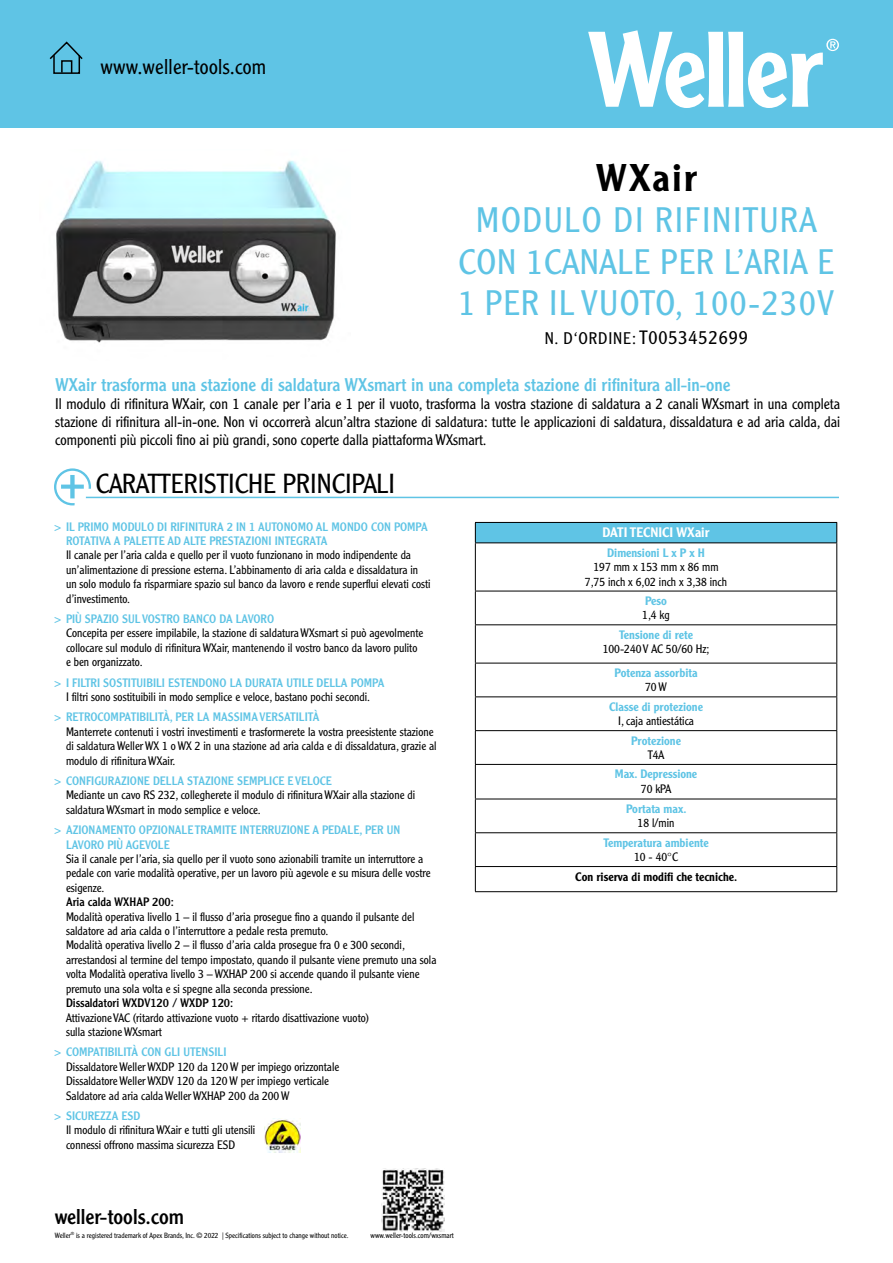
<style>
.page{position:relative;width:893px;height:1263px;background:#fff}
.page>*{position:absolute;margin:0;border:0;box-sizing:border-box;transform-origin:0 0}
.t1{font:500 37.8px "Clearface Gothic LT Std";letter-spacing:.05em;color:#000}
.t2{font:300 34.65px/41.5px "Clearface Gothic LT Std";letter-spacing:.05em;color:#5fc4e5;text-align:center}
.t3{font:300 27px "Clearface Gothic LT Std";color:#000}
.t4{font:300 21px "Clearface Gothic LT Std";letter-spacing:.01em;color:#000}
.t5{font:21px "Clearface Gothic LT Std";color:#000}
.t6{font:18px "Clearface Gothic LT Std";color:#5fc4e5}
.t7{font:300 16.5px "Clearface Gothic LT Std";letter-spacing:.05em;color:#000}
.t8{font:300 15px/18px "Clearface Gothic LT Std";color:#000;text-align:justify}
.t9{font:500 13.5px "Clearface Gothic LT Std";color:#fff}
.t10{font:300 12px/14.4px "Clearface Gothic LT Std";color:#000}
.t11{font:12px/14.4px "Clearface Gothic LT Std";color:#5fc4e5}
.t12{font:500 12px "Clearface Gothic LT Std";color:#5fc4e5}
.t13{font:12px "Clearface Gothic LT Std";color:#000}
.t14{font:500 12px "Clearface Gothic LT Std";color:#000}
.t15{font:300 7.65px "Clearface Gothic LT Std";color:#000}
.t16{font:300 7.35px "Clearface Gothic LT Std";color:#000}
.s1{font-size:18.9px}
</style>
<div class="page">
<div style="left:0;top:0;width:893px;height:128px;background:#5fc4e5"></div>
<svg style="left:588px;top:30px;width:251px;height:78px"></svg>
<svg style="left:49px;top:41px;width:34px;height:33px"></svg>
<svg style="left:54px;top:468px;width:37px;height:37px"></svg>
<hr style="left:86px;top:497px;width:753px;height:1px;background:#5fc4e5">
<div style="left:475px;top:522px;width:362px;height:21px;background:#5fc4e5"></div>
<hr style="left:475px;top:522px;width:362px;height:1px;background:#000">
<svg style="left:475px;top:523px;width:1px;height:19px"></svg>
<svg style="left:836px;top:523px;width:1px;height:19px"></svg>
<hr style="left:475px;top:542px;width:362px;height:1px;background:#000">
<hr style="left:475px;top:543px;width:1px;height:48px;background:#000">
<hr style="left:836px;top:543px;width:1px;height:48px;background:#000">
<hr style="left:475px;top:591px;width:362px;height:1px;background:#000">
<hr style="left:475px;top:591px;width:1px;height:33px;background:#000">
<hr style="left:836px;top:591px;width:1px;height:33px;background:#000">
<hr style="left:475px;top:624px;width:362px;height:1px;background:#000">
<hr style="left:475px;top:625px;width:1px;height:38px;background:#000">
<hr style="left:836px;top:625px;width:1px;height:38px;background:#000">
<hr style="left:475px;top:663px;width:362px;height:1px;background:#000">
<hr style="left:475px;top:663px;width:1px;height:33px;background:#000">
<hr style="left:836px;top:663px;width:1px;height:33px;background:#000">
<hr style="left:475px;top:696px;width:362px;height:1px;background:#000">
<hr style="left:475px;top:697px;width:1px;height:33px;background:#000">
<hr style="left:836px;top:697px;width:1px;height:33px;background:#000">
<hr style="left:475px;top:730px;width:362px;height:1px;background:#000">
<hr style="left:475px;top:731px;width:1px;height:33px;background:#000">
<hr style="left:836px;top:731px;width:1px;height:33px;background:#000">
<hr style="left:475px;top:764px;width:362px;height:1px;background:#000">
<hr style="left:475px;top:765px;width:1px;height:34px;background:#000">
<hr style="left:836px;top:765px;width:1px;height:34px;background:#000">
<hr style="left:475px;top:799px;width:362px;height:1px;background:#000">
<hr style="left:475px;top:799px;width:1px;height:33px;background:#000">
<hr style="left:836px;top:799px;width:1px;height:33px;background:#000">
<hr style="left:475px;top:832px;width:362px;height:1px;background:#000">
<hr style="left:475px;top:833px;width:1px;height:33px;background:#000">
<hr style="left:836px;top:833px;width:1px;height:33px;background:#000">
<hr style="left:475px;top:866px;width:362px;height:1px;background:#000">
<svg style="left:475px;top:867px;width:1px;height:24px"></svg>
<svg style="left:836px;top:867px;width:1px;height:24px"></svg>
<hr style="left:475px;top:891px;width:362px;height:1px;background:#000">
<img style="left:381px;top:1168px;width:63px;height:63px">
<img style="left:56px;top:160px;width:280px;height:183px">
<img style="left:265px;top:1118px;width:35px;height:34px">
<h3 class="t4" style="left:101px;top:54px;width:167px">www.weller-tools.com</h3>
<h1 class="t1" style="left:596px;top:154px;width:103px">WXair</h1>
<h2 class="t2" style="left:458px;top:199px;width:377px">MODULO DI RIFINITURA<br>CON 1CANALE PER L’ARIA E<br>1 PER IL VUOTO, 100-230V</h2>
<h3 class="t7" style="left:545px;top:328px;width:205px">N. D‘ORDINE: <span class="s1">T0053452699</span></h3>
<h3 class="t6" style="left:55px;top:373px;width:677px">WXair trasforma una stazione di saldatura WXsmart in una completa stazione di rifinitura all-in-one</h3>
<p class="t8" style="left:55px;top:395px;width:787px">Il modulo di rifinitura WXair, con 1 canale per l’aria e 1 per il vuoto, trasforma la vostra stazione di saldatura a 2 canali WXsmart in una completa stazione di rifinitura all-in-one. Non vi occorrerà alcun’altra stazione di saldatura: tutte le applicazioni di saldatura, dissaldatura e ad aria calda, dai componenti più piccoli fino ai più grandi, sono coperte dalla piattaforma WXsmart.</p>
<h3 class="t3" style="left:96px;top:467px;width:301px">CARATTERISTICHE PRINCIPALI</h3>
<p class="t11" style="left:66px;top:519px;width:363px;text-indent:-12px">&gt; IL PRIMO MODULO DI RIFINITURA 2 IN 1 AUTONOMO AL MONDO CON POMPA<br>ROTATIVA A PALETTE AD ALTE PRESTAZIONI INTEGRATA</p>
<p class="t10" style="left:66px;top:548px;width:366px">Il canale per l’aria calda e quello per il vuoto funzionano in modo indipendente da un’alimentazione di pressione esterna. L’abbinamento di aria calda e dissaldatura in un solo modulo fa risparmiare spazio sul banco da lavoro e rende superflui elevati costi d’investimento.</p>
<p class="t11" style="left:54px;top:611px;width:222px">&gt; PIÙ SPAZIO SUL VOSTRO BANCO DA LAVORO</p>
<p class="t10" style="left:66px;top:626px;width:359px">Concepita per essere impilabile, la stazione di saldatura WXsmart si può agevolmente collocare sul modulo di rifinitura WXair, mantenendo il vostro banco da lavoro pulito e ben organizzato.</p>
<p class="t11" style="left:54px;top:675px;width:332px">&gt; I FILTRI SOSTITUIBILI ESTENDONO LA DURATA UTILE DELLA POMPA</p>
<p class="t10" style="left:66px;top:690px;width:306px">I filtri sono sostituibili in modo semplice e veloce, bastano pochi secondi.</p>
<p class="t11" style="left:54px;top:710px;width:267px">&gt; RETROCOMPATIBILITÀ, PER LA MASSIMA VERSATILITÀ</p>
<p class="t10" style="left:66px;top:724px;width:372px">Manterrete contenuti i vostri investimenti e trasformerete la vostra preesistente stazione di saldatura Weller WX 1 o WX 2 in una stazione ad aria calda e di dissaldatura, grazie al modulo di rifinitura WXair.</p>
<p class="t11" style="left:54px;top:773px;width:279px">&gt; CONFIGURAZIONE DELLA STAZIONE SEMPLICE E VELOCE</p>
<p class="t10" style="left:66px;top:788px;width:351px">Mediante un cavo RS 232, collegherete il modulo di rifinitura WXair alla stazione di saldatura WXsmart in modo semplice e veloce.</p>
<p class="t11" style="left:66px;top:823px;width:336px;text-indent:-12px">&gt; AZIONAMENTO OPZIONALE TRAMITE INTERRUZIONE A PEDALE, PER UN<br>LAVORO PIÙ AGEVOLE</p>
<p class="t10" style="left:66px;top:852px;width:366px">Sia il canale per l’aria, sia quello per il vuoto sono azionabili tramite un interruttore a pedale con varie modalità operative, per un lavoro più agevole e su misura delle vostre esigenze.</p>
<p class="t13" style="left:66px;top:894px;width:109px">Aria calda WXHAP 200:</p>
<p class="t10" style="left:66px;top:909px;width:372px">Modalità operativa livello 1 – il flusso d’aria prosegue fino a quando il pulsante del saldatore ad aria calda o l’interruttore a pedale resta premuto.<br>Modalità operativa livello 2 – il flusso d’aria calda prosegue fra 0 e 300 secondi, arrestandosi al termine del tempo impostato, quando il pulsante viene premuto una sola volta Modalità operativa livello 3 – WXHAP 200 si accende quando il pulsante viene premuto una sola volta e si spegne alla seconda pressione.</p>
<p class="t13" style="left:66px;top:995px;width:169px">Dissaldatori WXDV120 / WXDP 120:</p>
<p class="t10" style="left:66px;top:1010px;width:305px">Attivazione VAC (ritardo attivazione vuoto + ritardo disattivazione vuoto) sulla stazione WXsmart</p>
<p class="t11" style="left:54px;top:1045px;width:174px">&gt; COMPATIBILITÀ CON GLI UTENSILI</p>
<p class="t10" style="left:66px;top:1059px;width:275px">Dissaldatore Weller WXDP 120 da 120 W per impiego orizzontale<br>Dissaldatore Weller WXDV 120 da 120 W per impiego verticale<br>Saldatore ad aria calda Weller WXHAP 200 da 200 W</p>
<p class="t11" style="left:54px;top:1108px;width:88px">&gt; SICUREZZA ESD</p>
<p class="t10" style="left:66px;top:1123px;width:191px">Il modulo di rifinitura WXair e tutti gli utensili connessi offrono massima sicurezza ESD</p>
<h3 class="t5" style="left:55px;top:1203px;width:131px">weller-tools.com</h3>
<p class="t16" style="left:55px;top:1230px;width:295px">Weller<sup>®</sup> is a registered trademark of Apex Brands, Inc. © 2022 | Specifications subject to change without notice.</p>
<p class="t15" style="left:371px;top:1230px;width:85px">www.weller-tools.com/wxsmart</p>
<p class="t9" style="left:603px;top:524px;width:108px">DATI TECNICI WXair</p>
<p class="t12" style="left:607px;top:545px;width:99px">Dimensioni L x P x H</p>
<p class="t10" style="left:585px;top:560px;width:144px;text-align:center">197 mm x 153 mm x 86 mm<br>7,75 inch x 6,02 inch x 3,38 inch</p>
<p class="t12" style="left:645px;top:593px;width:23px">Peso</p>
<p class="t10" style="left:642px;top:608px;width:29px">1,4 kg</p>
<p class="t12" style="left:619px;top:627px;width:75px">Tensione di rete</p>
<p class="t10" style="left:603px;top:642px;width:108px">100-240 V AC 50/60 Hz;</p>
<p class="t12" style="left:615px;top:665px;width:84px">Potenza assorbita</p>
<p class="t10" style="left:645px;top:680px;width:23px">70 W</p>
<p class="t12" style="left:609px;top:699px;width:95px">Classe di protezione</p>
<p class="t10" style="left:618px;top:714px;width:77px">I, caja antiestática</p>
<p class="t12" style="left:631px;top:733px;width:51px">Protezione</p>
<p class="t10" style="left:648px;top:747px;width:18px">T4A</p>
<p class="t12" style="left:615px;top:767px;width:84px">Max. Depressione</p>
<p class="t10" style="left:641px;top:781px;width:32px">70 kPA</p>
<p class="t12" style="left:626px;top:801px;width:62px">Portata max.</p>
<p class="t10" style="left:638px;top:816px;width:38px">18 l/min</p>
<p class="t12" style="left:603px;top:835px;width:107px">Temperatura ambiente</p>
<p class="t10" style="left:634px;top:850px;width:45px">10 - 40°C</p>
<p class="t14" style="left:575px;top:869px;width:163px">Con riserva di modifi che tecniche.</p>
</div>
